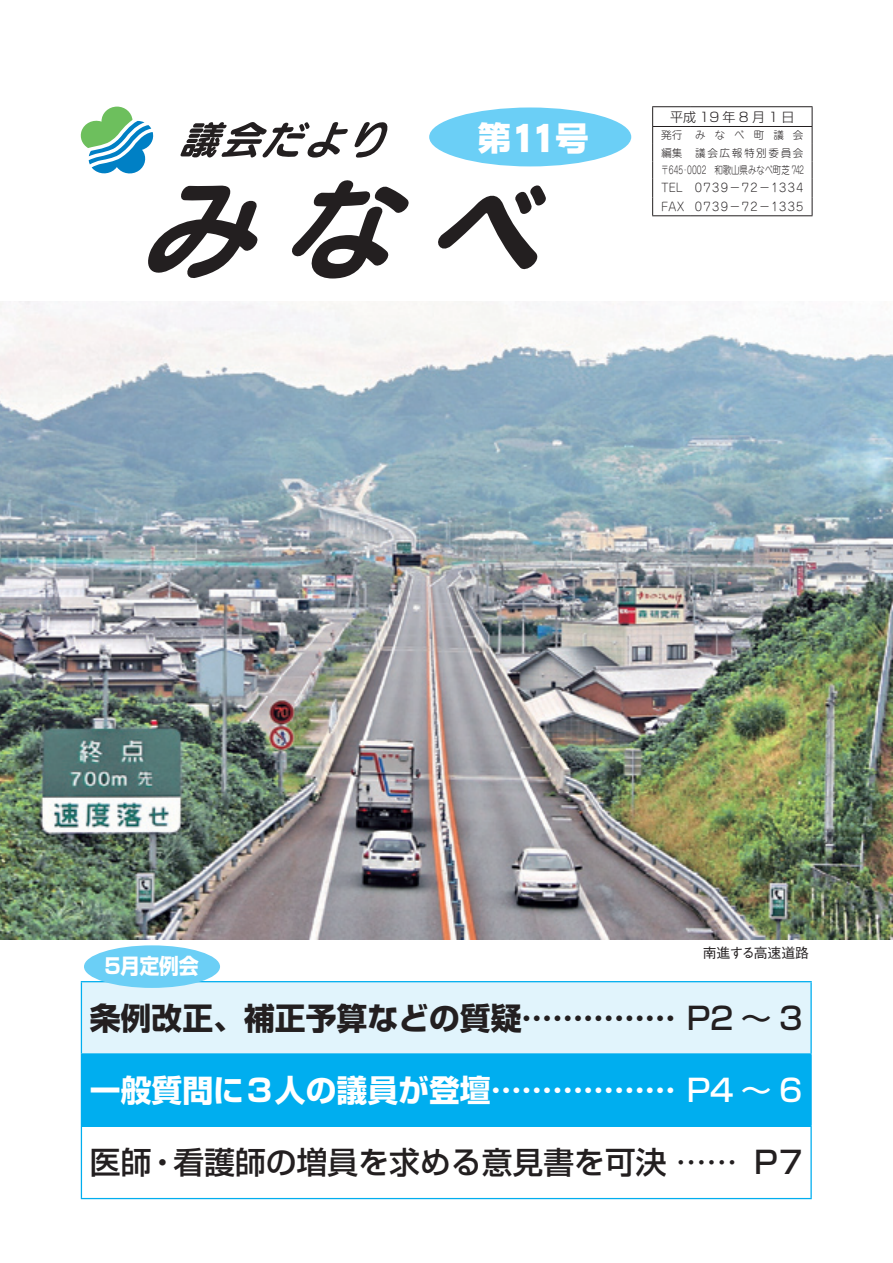
<style>
.page{position:relative;width:893px;height:1263px;background:#fff}
.page>*{position:absolute;margin:0;border:0;box-sizing:border-box;transform-origin:0 0}
.t1{font:34.05px "NIS S10 83 pv RKSJ H";color:#fff}
.t2{font:500 30.9px "Shin Go Pro";color:#231f20}
.t3{font:700 30.9px "Shin Go Pro";color:#231f20}
.t4{font:700 30.9px "Shin Go Pro";color:#fff}
.t5{font:700 21.3px "Shin Go Pro";letter-spacing:-.025em;color:#fff;scale:.94 1}
.t6{font:500 13.8px "Gothic BBB Pro";color:#231f20}
.t7{font:300 13.05px "Shin Go Pro";letter-spacing:.25em;color:#231f20}
.t8{font:300 11.7px "Jun 101 Pro";letter-spacing:.105em;color:#231f20}
.t9{font:300 11.7px "Jun 101 Pro";letter-spacing:.105em;color:#231f20;scale:.96 1}
.t10{font:300 10.65px/17.4px "Jun 101 Pro";color:#231f20}
.t11{font:300 10.65px "Jun 101 Pro";letter-spacing:.15em;color:#231f20}
.t12{font:300 10.65px "Jun 101 Pro";color:#231f20;scale:.72 1}
.s1{font-weight:500}
</style>
<div class="page">
<img style="left:0;top:302px;width:893px;height:638px">
<div style="left:429px;top:107px;width:202px;height:59px;background:#6bcff6;border-radius:50%"></div>
<svg style="left:80px;top:107px;width:468px;height:172px"></svg>
<hr style="left:652px;top:106px;width:39px;height:1px;background:#231f20">
<hr style="left:691px;top:106px;width:121px;height:1px;background:#231f20">
<svg style="left:652px;top:107px;width:161px;height:109px"></svg>
<hr style="left:652px;top:215px;width:39px;height:1px;background:#231f20">
<hr style="left:691px;top:215px;width:121px;height:1px;background:#231f20">
<div style="left:81px;top:982px;width:730px;height:72px;background:#e1f4fc"></div>
<div style="left:81px;top:1054px;width:730px;height:72px;background:#00aeef"></div>
<hr style="left:81px;top:981px;width:731px;height:1px;background:#00aeef">
<hr style="left:81px;top:982px;width:1px;height:71px;background:#00aeef">
<hr style="left:810px;top:982px;width:2px;height:71px;background:#00aeef">
<hr style="left:81px;top:1053px;width:731px;height:1px;background:#00aeef">
<hr style="left:810px;top:1054px;width:2px;height:71px;background:#00aeef">
<hr style="left:81px;top:1125px;width:731px;height:2px;background:#00aeef">
<hr style="left:81px;top:1127px;width:1px;height:71px;background:#00aeef">
<hr style="left:810px;top:1127px;width:2px;height:71px;background:#00aeef">
<hr style="left:81px;top:1198px;width:731px;height:1px;background:#00aeef">
<div style="left:84px;top:945px;width:136px;height:43px;background:#6bcff6;border-radius:50%"></div>
<p class="t7" style="left:670px;top:106px;width:126px">平成19年8月 1 日</p>
<h1 class="t1" style="left:477px;top:121px;width:113px">第11号</h1>
<p class="t10" style="left:793px;top:125px;width:12px">会</p>
<p class="t10" style="left:661px;top:125px;width:23px">発行</p>
<p class="t10" style="left:773px;top:125px;width:12px">議</p>
<p class="t10" style="left:734px;top:125px;width:12px">べ</p>
<p class="t10" style="left:715px;top:125px;width:12px">な</p>
<p class="t10" style="left:754px;top:125px;width:12px">町</p>
<p class="t10" style="left:695px;top:125px;width:12px">み</p>
<p class="t11" style="left:695px;top:144px;width:110px">議会広報特別委員会</p>
<p class="t10" style="left:661px;top:143px;width:144px">編集<br>〒645 0002　和歌山県みなべ町芝 742</p>
<p class="t12" style="left:681px;top:162px;width:12px">‐</p>
<h3 class="t5" style="left:104px;top:949px;width:102px">5月定例会</h3>
<p class="t9" style="left:661px;top:179px;width:24px">TEL</p>
<p class="t9" style="left:661px;top:197px;width:26px">FAX</p>
<p class="t8" style="left:695px;top:179px;width:110px">0739−72−1334</p>
<p class="t8" style="left:695px;top:197px;width:110px">0739−72−1335</p>
<p class="t6" style="left:703px;top:942px;width:108px">南進する高速道路</p>
<h2 class="t3" style="left:90px;top:993px;width:714px">条例改正、補正予算などの質疑…………… <span class="s1">P2 〜 3</span></h2>
<h2 class="t4" style="left:90px;top:1065px;width:714px">一般質問に３人の議員が登壇……………… <span class="s1">P4 〜 6</span></h2>
<h2 class="t2" style="left:90px;top:1137px;width:649px">医師・看護師の増員を求める意見書を可決………</h2>
<h2 class="t2" style="left:754px;top:1137px;width:50px">P7</h2>
</div>
